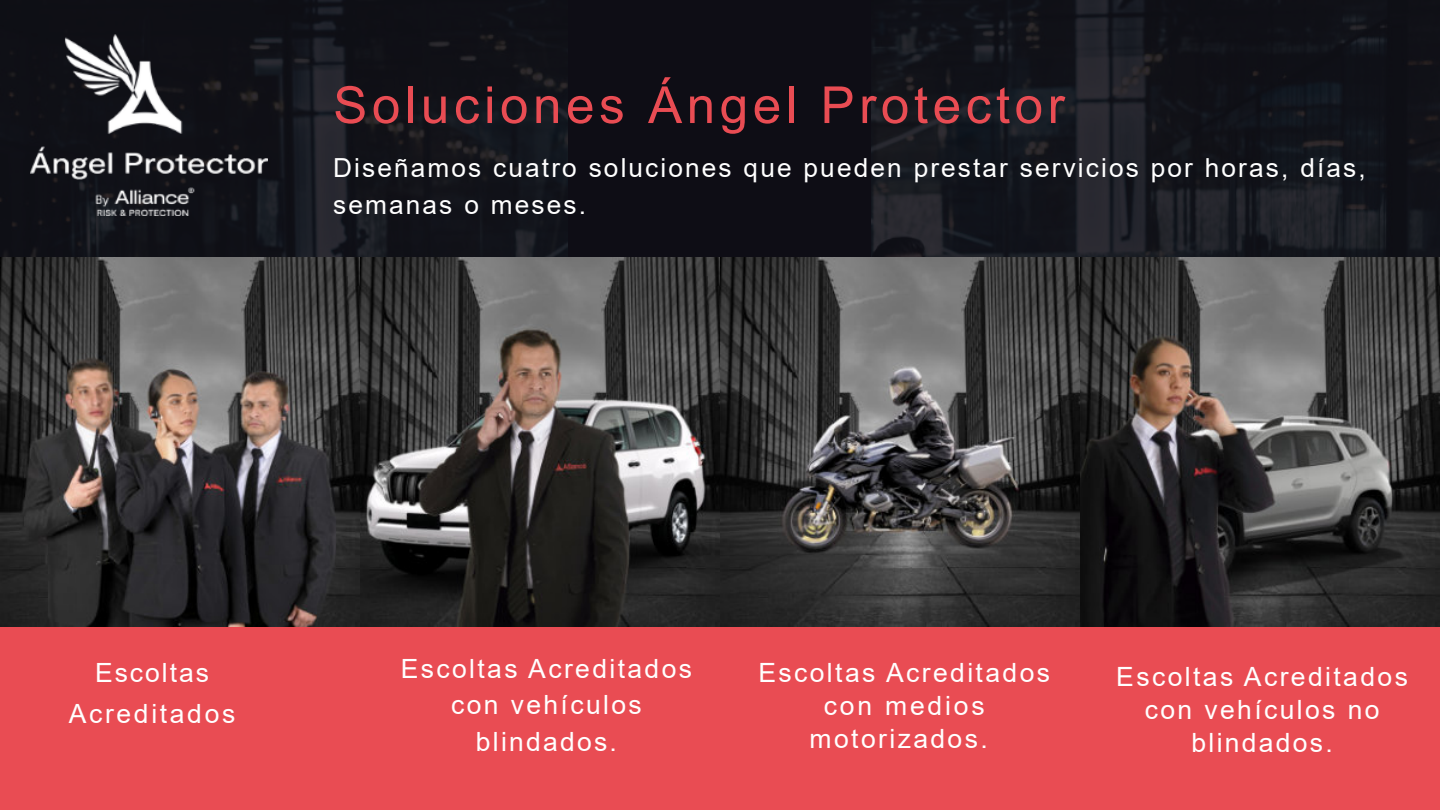
<style>
.page{position:relative;width:1440px;height:810px;background:#fff}
.page>*{position:absolute;margin:0;border:0;box-sizing:border-box;transform-origin:0 0}
.t1{font:51.1px "Arial";letter-spacing:.09em;color:#e94c53}
.t2{font:26.5px/33px "Arial";letter-spacing:.09em;color:#fff;text-align:center}
.t3{font:26.2px/36.8px "Arial";letter-spacing:.08em;color:#fff}
</style>
<div class="page">
<img style="left:0;top:0;width:1440px;height:258px">
<div style="left:569px;top:0;width:302px;height:278px;background:#0e0d15"></div>
<div style="left:0;top:627px;width:1440px;height:183px;background:#e94c53"></div>
<img style="left:0;top:258px;width:1440px;height:369px">
<img style="left:30px;top:34px;width:237px;height:182px">
<h1 class="t1" style="left:333px;top:86px;width:733px">Soluciones Ángel Protector</h1>
<p class="t3" style="left:333px;top:152px;width:1034px">Diseñamos cuatro soluciones que pueden prestar servicios por horas, días, semanas o meses.</p>
<p class="t2" style="left:69px;top:655px;width:168px;line-height:40.5px">Escoltas<br>Acreditados</p>
<p class="t2" style="left:401px;top:652px;width:293px;line-height:36.8px">Escoltas Acreditados con vehículos blindados.</p>
<p class="t2" style="left:1116px;top:662px;width:293px">Escoltas Acreditados con vehículos no blindados.</p>
<p class="t2" style="left:758px;top:659px;width:293px">Escoltas Acreditados con medios motorizados.</p>
</div>
